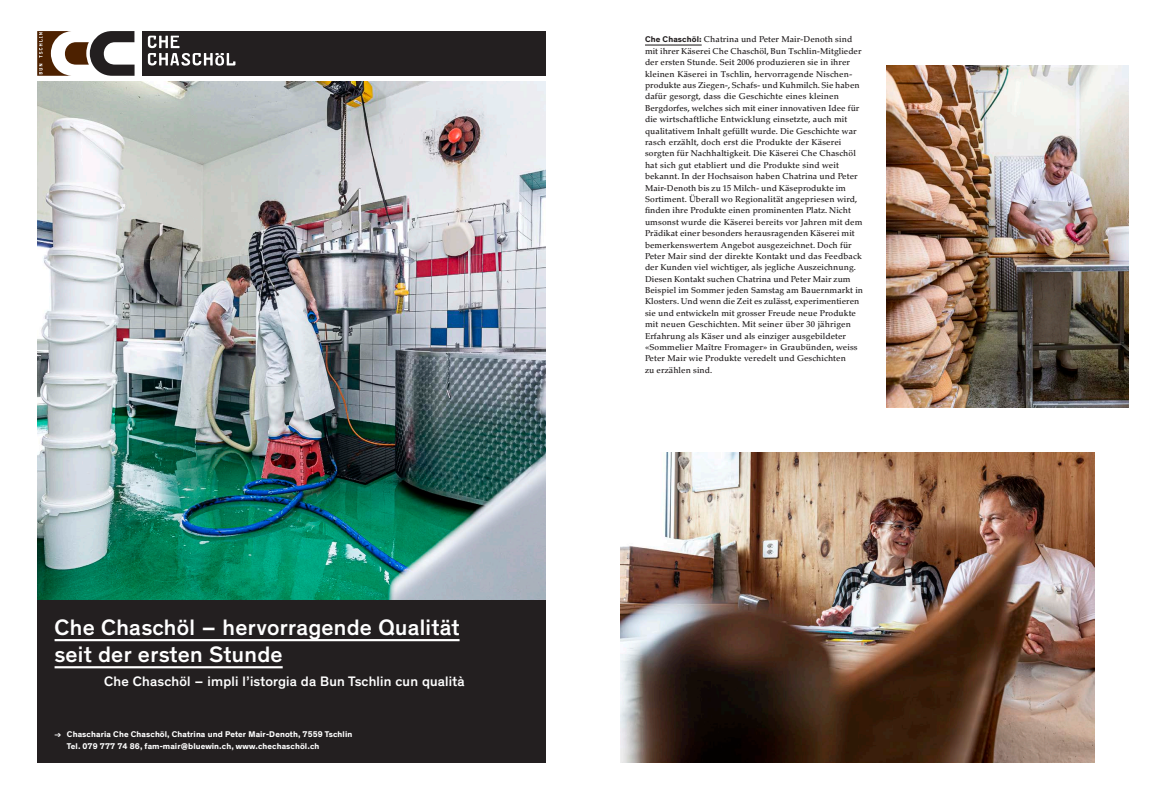
<style>
.page{position:relative;width:1166px;height:794px;background:#fff}
.page>*{position:absolute;margin:0;border:0;box-sizing:border-box;transform-origin:0 0}
.t1{font:500 22.75px/27.1px "Theinhardt";letter-spacing:.015em;color:#fff}
.t2{font:500 14px "Theinhardt";letter-spacing:.015em;color:#fff}
.t3{font:500 8.49px/11.4px "Palatino LT Std";letter-spacing:.01em;color:#231f20}
.t4{font:700 8.49px/11.4px "Theinhardt";letter-spacing:.01em;color:#fff}
.s1{font-weight:500}
.s2{font-family:"Theinhardt";font-weight:700}
</style>
<div class="page">
<img style="left:886px;top:65px;width:243px;height:342px">
<img style="left:620px;top:452px;width:474px;height:311px">
<hr style="left:645px;top:44px;width:57px;height:2px;background:#231f20">
<img style="left:37px;top:81px;width:509px;height:519px">
<div style="left:143px;top:31px;width:403px;height:45px;background:#231f20"></div>
<svg style="left:37px;top:31px;width:98px;height:45px"></svg>
<svg style="left:148px;top:36px;width:87px;height:30px"></svg>
<div style="left:37px;top:600px;width:509px;height:163px;background:#231f20"></div>
<hr style="left:55px;top:639px;width:404px;height:2px;background:#fff">
<hr style="left:55px;top:666px;width:228px;height:2px;background:#fff">
<h1 class="t1" style="left:55px;top:614px;width:406px">Che Chaschöl – hervorragende Qualität seit der ersten Stunde</h1>
<h2 class="t2" style="left:104px;top:673px;width:362px">Che Chaschöl – impli l’istorgia da Bun Tschlin cun qualità</h2>
<p class="t4" style="left:67px;top:729px;width:287px;text-indent:-12px"><span class="s1">→</span> Chascharia Che Chaschöl, Chatrina und Peter Mair-Denoth, 7559 Tschlin<br>Tel. 079 777 74 86, fam-mair@bluewin.ch, www.chechaschöl.ch</p>
<p class="t3" style="left:645px;top:34px;width:220px"><span class="s2">Che Chaschöl:</span> Chatrina und Peter Mair-Denoth sind mit ihrer Käserei Che Chaschöl, Bun Tschlin-Mitglieder der ersten Stunde. Seit 2006 produzieren sie in ihrer kleinen Käserei in Tschlin, hervorragende Nischen&shy;produkte aus Ziegen-, Schafs- und Kuhmilch. Sie haben dafür gesorgt, dass die Geschichte eines kleinen Bergdorfes, welches sich mit einer innovativen Idee für die wirtschaftliche Entwicklung einsetzte, auch mit qualitativem Inhalt gefüllt wurde. Die Geschichte war rasch erzählt, doch erst die Produkte der Käserei sorgten für Nachhaltigkeit. Die Käserei Che Chaschöl hat sich gut etabliert und die Produkte sind weit bekannt. In der Hochsaison haben Chatrina und Peter Mair-Denoth bis zu 15 Milch- und Käseprodukte im Sortiment. Überall wo Regionalität angepriesen wird, finden ihre Produkte einen prominenten Platz. Nicht umsonst wurde die Käserei bereits vor Jahren mit dem Prädikat einer besonders herausragenden Käserei mit bemerkenswertem Angebot ausgezeichnet. Doch für Peter Mair sind der direkte Kontakt und das Feedback der Kunden viel wichtiger, als jegliche Auszeichnung.<br>Diesen Kontakt suchen Chatrina und Peter Mair zum Beispiel im Sommer jeden Samstag am Bauernmarkt in Klosters. Und wenn die Zeit es zulässt, experimentieren sie und entwickeln mit grosser Freude neue Produkte mit neuen Geschichten. Mit seiner über 30 jährigen Erfahrung als Käser und als einziger ausgebildeter «Sommelier Maître Fromager» in Graubünden, weiss Peter Mair wie Produkte veredelt und Geschichten<br>zu erzählen sind.</p>
</div>
